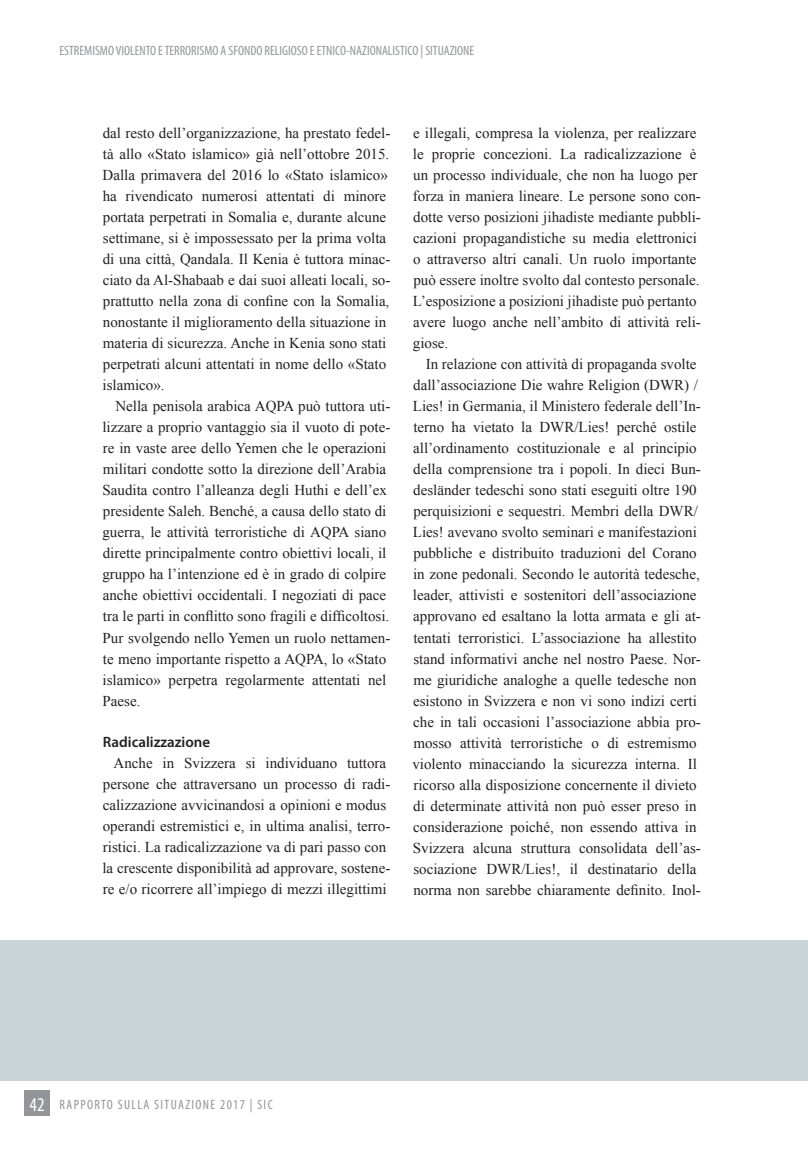
<style>
.page{position:relative;width:808px;height:1149px;background:#fff}
.page>*{position:absolute;margin:0;border:0;box-sizing:border-box;transform-origin:0 0}
.t1{font:15px/21px "Times New Roman";color:#231f20}
.t2{font:600 15px "Myriad Pro";color:#231f20}
.t3{font:condensed 13.5px "Myriad Pro";color:#939598}
.t4{font:condensed 13.5px "Myriad Pro";letter-spacing:.1em;color:#939598}
.s1{font-size:19.5px;color:#fff}
</style>
<div class="page">
<div style="left:0;top:940px;width:808px;height:140px;background:#c9d4d9"></div>
<div style="left:24px;top:1090px;width:26px;height:25px;background:#939598"></div>
<p class="t3" style="left:60px;top:42px;width:416px">ESTREMISMO VIOLENTO E TERRORISMO A SFONDO RELIGIOSO E ETNICO-NAZIONALISTICO | SITUAZIONE</p>
<p class="t1" style="left:103px;top:122px;width:289px">dal resto dell’organizzazione, ha prestato fedel&shy;tà allo «Stato islamico» già nell’ottobre 2015.<br>Dalla primavera del 2016 lo «Stato islamico» ha rivendicato numerosi attentati di minore portata perpetrati in Somalia e, durante alcune settimane, si è impossessato per la prima volta di una città, Qandala. Il Kenia è tuttora minac&shy;ciato da Al-Shabaab e dai suoi alleati locali, so&shy;prattutto nella zona di confine con la Somalia, nonostante il miglioramento della situazione in materia di sicurezza. Anche in Kenia sono stati perpetrati alcuni attentati in nome dello «Stato islamico».</p>
<p class="t1" style="left:102px;top:395px;width:290px;text-indent:13px">Nella penisola arabica AQPA può tuttora uti&shy;lizzare a proprio vantaggio sia il vuoto di pote&shy;re in vaste aree dello Yemen che le operazioni militari condotte sotto la direzione dell’Arabia Saudita contro l’alleanza degli Huthi e dell’ex presidente Saleh. Benché, a causa dello stato di guerra, le attività terroristiche di AQPA siano dirette principalmente contro obiettivi locali, il gruppo ha l’intenzione ed è in grado di colpire anche obiettivi occidentali. I negoziati di pace tra le parti in conflitto sono fragili e difficoltosi.<br>Pur svolgendo nello Yemen un ruolo nettamen&shy;te meno importante rispetto a AQPA, lo «Stato islamico» perpetra regolarmente attentati nel Paese.</p>
<p class="t2" style="left:103px;top:732px;width:109px">Radicalizzazione</p>
<p class="t1" style="left:102px;top:752px;width:290px;text-align:center">Anche in Svizzera si individuano tuttora persone che attraversano un processo di radi&shy;calizzazione avvicinandosi a opinioni e modus operandi estremistici e, in ultima analisi, terro&shy;ristici. La radicalizzazione va di pari passo con la crescente disponibilità ad approvare, sostene&shy;re e/o ricorrere all’impiego di mezzi illegittimi</p>
<p class="t1" style="left:413px;top:122px;width:290px">e illegali, compresa la violenza, per realizzare le proprie concezioni. La radicalizzazione è un processo individuale, che non ha luogo per forza in maniera lineare. Le persone sono con&shy;dotte verso posizioni jihadiste mediante pubbli&shy;cazioni propagandistiche su media elettronici o attraverso altri canali. Un ruolo importante può essere inoltre svolto dal contesto personale.<br>L’esposizione a posizioni jihadiste può pertanto avere luogo anche nell’ambito di attività reli&shy;giose.</p>
<p class="t1" style="left:412px;top:353px;width:290px;text-align:center">In relazione con attività di propaganda svolte dall’associazione Die wahre Religion (DWR) / Lies! in Germania, il Ministero federale dell’In&shy;terno ha vietato la DWR/Lies! perché ostile all’ordinamento costituzionale e al principio della comprensione tra i popoli. In dieci Bun&shy;desländer tedeschi sono stati eseguiti oltre 190 perquisizioni e sequestri. Membri della DWR/ Lies! avevano svolto seminari e manifestazioni pubbliche e distribuito traduzioni del Corano in zone pedonali. Secondo le autorità tedesche, leader, attivisti e sostenitori dell’associazione approvano ed esaltano la lotta armata e gli at&shy;tentati terroristici. L’associazione ha allestito stand informativi anche nel nostro Paese. Nor&shy;me giuridiche analoghe a quelle tedesche non esistono in Svizzera e non vi sono indizi certi che in tali occasioni l’associazione abbia pro&shy;mosso attività terroristiche o di estremismo violento minacciando la sicurezza interna. Il ricorso alla disposizione concernente il divieto di determinate attività non può esser preso in considerazione poiché, non essendo attiva in Svizzera alcuna struttura consolidata dell’as&shy;sociazione DWR/Lies!, il destinatario della norma non sarebbe chiaramente definito. Inol-</p>
<p class="t4" style="left:30px;top:1096px;width:245px"><span class="s1">42</span> RAPPORTO SULLA SITUAZIONE 2017 | SIC</p>
</div>
